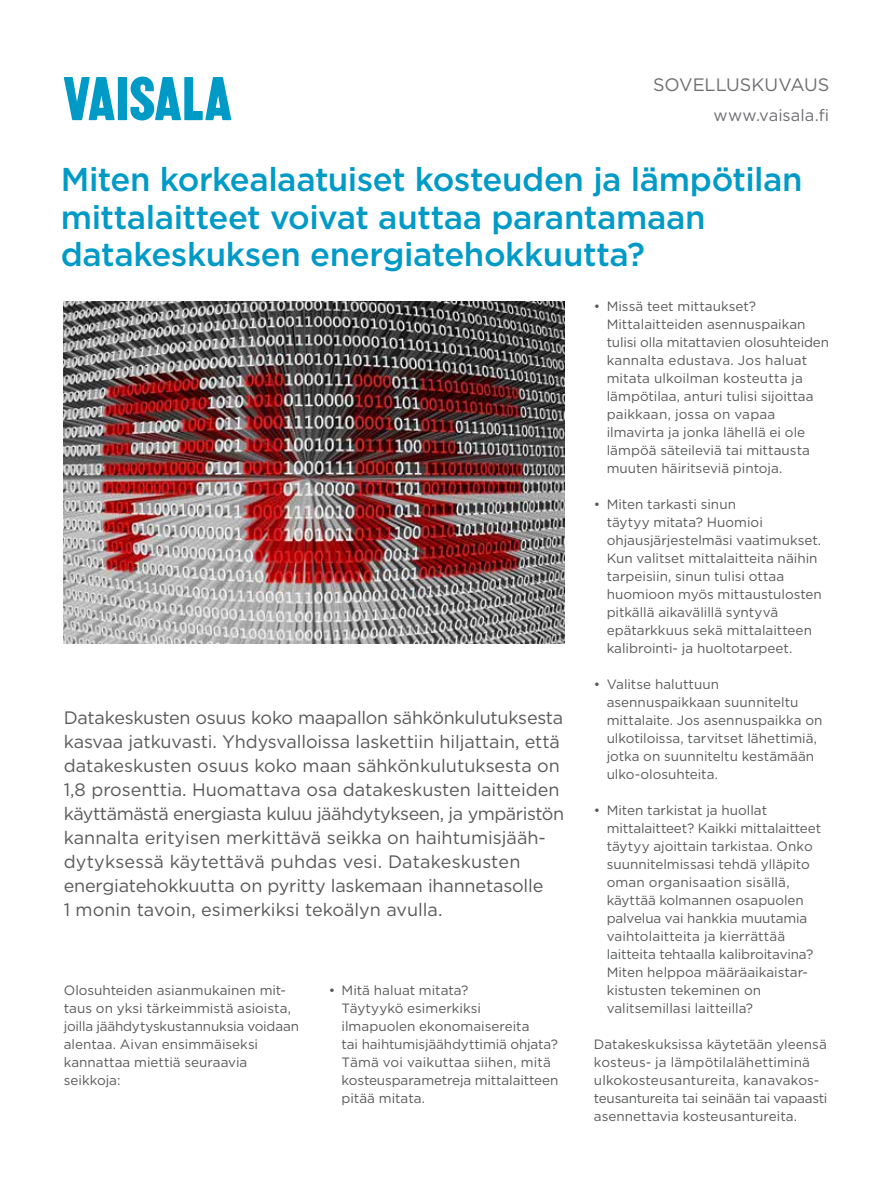
<style>
.page{position:relative;width:893px;height:1191px;background:#fff}
.page>*{position:absolute;margin:0;border:0;box-sizing:border-box;transform-origin:0 0}
.t1{font:500 33px/37.5px "Gotham";letter-spacing:-.015em;color:#009ac7}
.t2{font:18px/24px "Gotham";letter-spacing:-.005em;color:#58595b}
.t3{font:18px "Gotham";letter-spacing:-.005em;color:#6d6e71}
.t4{font:16.5px "Gotham";color:#6d6e71}
.t5{font:13.5px/18px "Gotham";color:#58595b}
</style>
<div class="page">
<svg style="left:64px;top:77px;width:51px;height:43px"></svg>
<div style="left:118px;top:77px;width:9px;height:43px;background:#009ac7"></div>
<svg style="left:130px;top:77px;width:101px;height:43px"></svg>
<img style="left:64px;top:302px;width:500px;height:341px">
<h2 class="t3" style="left:653px;top:73px;width:177px">SOVELLUSKUVAUS</h2>
<p class="t4" style="left:713px;top:105px;width:117px">www.vaisala.fi</p>
<h1 class="t1" style="left:61px;top:161px;width:743px">Miten korkealaatuiset kosteuden ja lämpötilan mittalaitteet voivat auttaa parantamaan datakeskuksen energiatehokkuutta?</h1>
<p class="t2" style="left:64px;top:705px;width:502px">Datakeskusten osuus koko maapallon sähkönkulutuksesta kasvaa jatkuvasti. Yhdysvalloissa laskettiin hiljattain, että datakeskusten osuus koko maan sähkönkulutuksesta on 1,8 prosenttia. Huomattava osa datakeskusten laitteiden käyttämästä energiasta kuluu jäähdytykseen, ja ympäristön kannalta erityisen merkittävä seikka on haihtumisjääh&shy;dytyksessä käytettävä puhdas vesi. Datakeskusten energiatehokkuutta on pyritty laskemaan ihannetasolle<br>1 monin tavoin, esimerkiksi tekoälyn avulla.</p>
<p class="t5" style="left:64px;top:980px;width:237px">Olosuhteiden asianmukainen mit&shy;taus on yksi tärkeimmistä asioista, joilla jäähdytyskustannuksia voidaan alentaa. Aivan ensimmäiseksi kannattaa miettiä seuraavia seikkoja:</p>
<p class="t5" style="left:342px;top:980px;width:218px;text-indent:-13px">• Mitä haluat mitata?<br>Täytyykö esimerkiksi<br>ilmapuolen ekonomaisereita<br>tai haihtumisjäähdyttimiä ohjata?<br>Tämä voi vaikuttaa siihen, mitä kosteusparametreja mittalaitteen pitää mitata.</p>
<p class="t5" style="left:607px;top:296px;width:224px;text-indent:-13px">• Missä teet mittaukset?<br>Mittalaitteiden asennuspaikan tulisi olla mitattavien olosuhteiden kannalta edustava. Jos haluat mitata ulkoilman kosteutta ja lämpötilaa, anturi tulisi sijoittaa paikkaan, jossa on vapaa ilmavirta ja jonka lähellä ei ole lämpöä säteileviä tai mittausta muuten häiritseviä pintoja.</p>
<p class="t5" style="left:607px;top:494px;width:217px;text-indent:-13px">• Miten tarkasti sinun<br>täytyy mitata? Huomioi ohjausjärjestelmäsi vaatimukset.<br>Kun valitset mittalaitteita näihin tarpeisiin, sinun tulisi ottaa huomioon myös mittaustulosten pitkällä aikavälillä syntyvä epätarkkuus sekä mittalaitteen kalibrointi- ja huoltotarpeet.</p>
<p class="t5" style="left:607px;top:674px;width:217px;text-indent:-13px">• Valitse haluttuun asennuspaikkaan suunniteltu mittalaite. Jos asennuspaikka on ulkotiloissa, tarvitset lähettimiä, jotka on suunniteltu kestämään ulko-olosuhteita.</p>
<p class="t5" style="left:607px;top:800px;width:216px;text-indent:-13px">• Miten tarkistat ja huollat mittalaitteet? Kaikki mittalaitteet täytyy ajoittain tarkistaa. Onko suunnitelmissasi tehdä ylläpito oman organisaation sisällä, käyttää kolmannen osapuolen palvelua vai hankkia muutamia vaihtolaitteita ja kierrättää laitteita tehtaalla kalibroitavina?<br>Miten helppoa määräaikaistar&shy;kistusten tekeminen on valitsemillasi laitteilla?</p>
<p class="t5" style="left:594px;top:1034px;width:235px">Datakeskuksissa käytetään yleensä kosteus- ja lämpötilalähettiminä ulkokosteusantureita, kanavakos&shy;teusantureita tai seinään tai vapaasti asennettavia kosteusantureita.</p>
</div>
